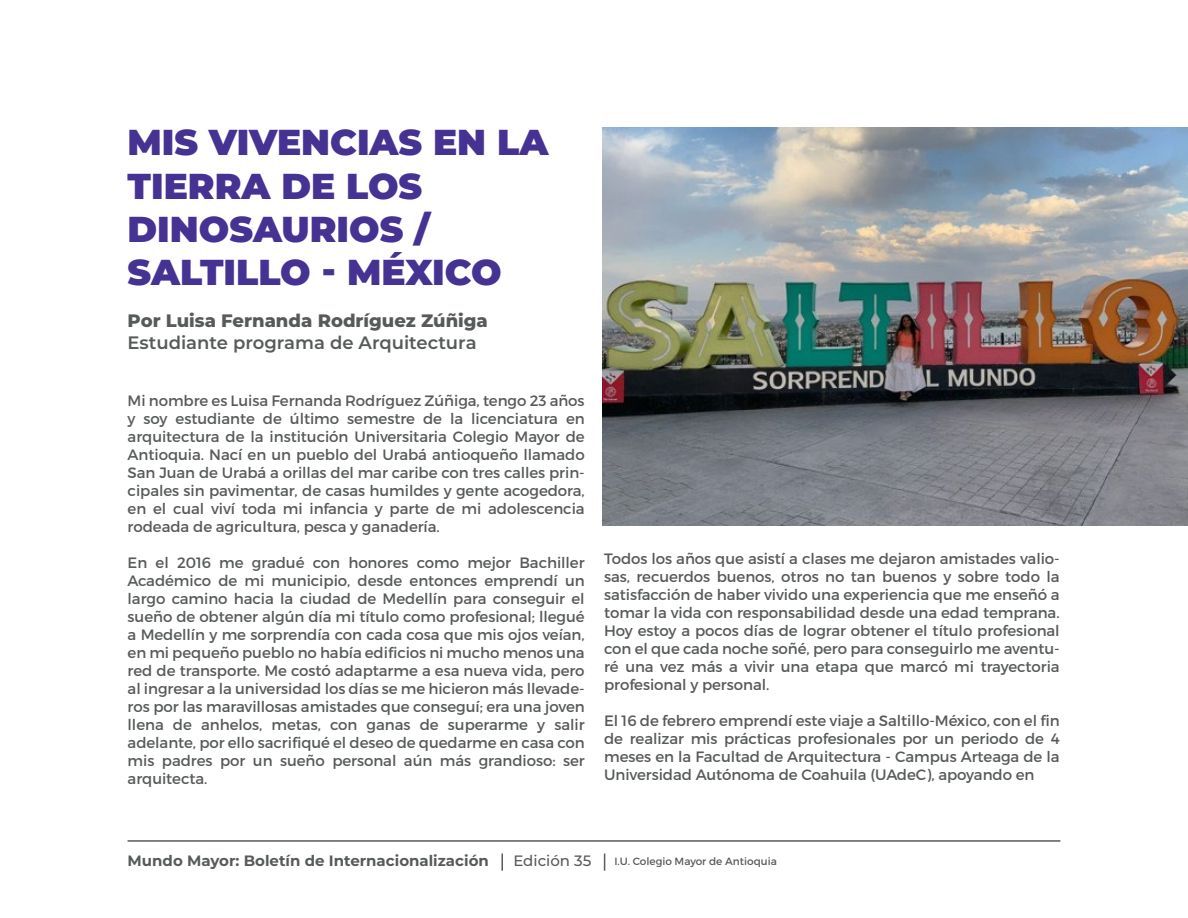
<style>
.page{position:relative;width:1188px;height:918px;background:#fff}
.page>*{position:absolute;margin:0;border:0;box-sizing:border-box;transform-origin:0 0}
.t1{font:900 36px/43.2px "Montserrat";color:#463292}
.t2{font:600 18px "Montserrat";color:#575a5b}
.t3{font:800 18px "Montserrat";color:#575a5b}
.t4{font:18px "Montserrat";color:#575a5b}
.t5{font:15px/18px "Montserrat";letter-spacing:-.005em;color:#575a5b;text-align:justify}
.t6{font:700 15px "Montserrat";color:#575a5b}
.t7{font:500 15px "Montserrat";color:#575a5b}
.t8{font:10.5px "Montserrat";color:#575a5b}
</style>
<div class="page">
<img style="left:603px;top:127px;width:585px;height:399px">
<svg style="left:604px;top:854px;width:1px;height:17px"></svg>
<svg style="left:501px;top:854px;width:2px;height:17px"></svg>
<hr style="left:128px;top:840px;width:932px;height:2px;background:#585b5b">
<h1 class="t1" style="left:128px;top:119px;width:423px">MIS VIVENCIAS EN LA<br>TIERRA DE LOS<br>DINOSAURIOS /<br>SALTILLO - MÉXICO</h1>
<p class="t3" style="left:128px;top:308px;width:362px">Por Luisa Fernanda Rodríguez Zúñiga</p>
<p class="t2" style="left:128px;top:330px;width:350px">Estudiante programa de Arquitectura</p>
<p class="t5" style="left:128px;top:392px;width:459px">Mi nombre es Luisa Fernanda Rodríguez Zúñiga, tengo 23 años y soy estudiante de último semestre de la licenciatura en arquitectura de la institución Universitaria Colegio Mayor de Antioquia. Nací en un pueblo del Urabá antioqueño llamado San Juan de Urabá a orillas del mar caribe con tres calles prin&shy;cipales sin pavimentar, de casas humildes y gente acogedora, en el cual viví toda mi infancia y parte de mi adolescencia rodeada de agricultura, pesca y ganadería.</p>
<p class="t5" style="left:128px;top:554px;width:459px">En el 2016 me gradué con honores como mejor Bachiller Académico de mi municipio, desde entonces emprendí un largo camino hacia la ciudad de Medellín para conseguir el sueño de obtener algún día mi título como profesional; llegué a Medellín y me sorprendía con cada cosa que mis ojos veían, en mi pequeño pueblo no había edificios ni mucho menos una red de transporte. Me costó adaptarme a esa nueva vida, pero al ingresar a la universidad los días se me hicieron más llevade&shy;ros por las maravillosas amistades que conseguí; era una joven llena de anhelos, metas, con ganas de superarme y salir adelante, por ello sacrifiqué el deseo de quedarme en casa con mis padres por un sueño personal aún más grandioso: ser arquitecta.</p>
<p class="t5" style="left:604px;top:550px;width:457px">Todos los años que asistí a clases me dejaron amistades valio&shy;sas, recuerdos buenos, otros no tan buenos y sobre todo la satisfacción de haber vivido una experiencia que me enseñó a tomar la vida con responsabilidad desde una edad temprana.<br>Hoy estoy a pocos días de lograr obtener el título profesional con el que cada noche soñé, pero para conseguirlo me aventu&shy;ré una vez más a vivir una etapa que marcó mi trayectoria profesional y personal.</p>
<p class="t5" style="left:604px;top:712px;width:457px">El 16 de febrero emprendí este viaje a Saltillo-México, con el fin de realizar mis prácticas profesionales por un periodo de 4 meses en la Facultad de Arquitectura - Campus Arteaga de la Universidad Autónoma de Coahuila (UAdeC), apoyando en</p>
<p class="t6" style="left:128px;top:850px;width:363px">Mundo Mayor: Boletín de Internacionalización</p>
<p class="t4" style="left:129px;top:850px;width:24px">07</p>
<p class="t7" style="left:513px;top:851px;width:79px">Edición 35</p>
<p class="t8" style="left:614px;top:855px;width:164px">I.U. Colegio Mayor de Antioquia</p>
</div>
